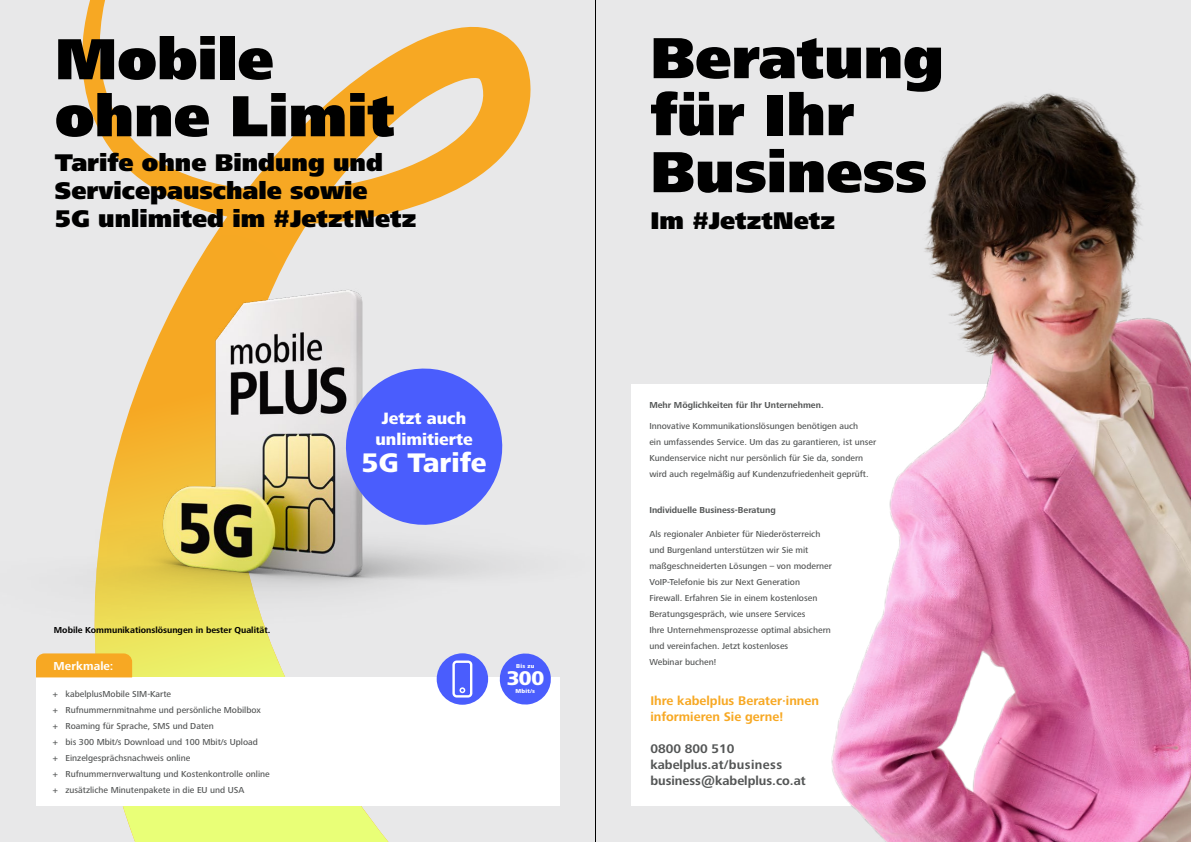
<style>
.page{position:relative;width:1191px;height:842px;background:#fff}
.page>*{position:absolute;margin:0;border:0;box-sizing:border-box;transform-origin:0 0}
.t1{font:900 60px/57px "Frutiger Next LTW1 G";color:#000}
.t2{font:800 27.9px "Frutiger Next LTW1 G";color:#fff}
.t3{font:900 25px/28px "Frutiger Next LTW1 G";color:#000}
.t4{font:800 20.6px "Frutiger Next LTW1 G";color:#fff}
.t5{font:800 17px/20.7px "Frutiger Next LTW1 G";color:#fff;text-align:center}
.t6{font:700 13px/16px "Frutiger Next LTW1 G";color:#545656}
.t7{font:700 13px/16px "Frutiger Next LTW1 G";color:#f7a823}
.t8{font:700 12px "Frutiger Next LTW1 G";letter-spacing:.005em;color:#fff}
.t9{font:500 9px/16px "Frutiger Next LTW1 G";color:#545656}
.t10{font:700 9px "Frutiger Next LTW1 G";color:#545656}
.t11{font:700 9px "Frutiger Next LTW1 G";color:#000}
.t12{font:800 5.9px "Frutiger Next LTW1 G";letter-spacing:.04em;color:#fff}
</style>
<div class="page">
<div style="left:0;top:0;width:604px;height:842px;background:#e8e8e9"></div>
<div style="left:587px;top:0;width:604px;height:842px;background:#e8e8e9"></div>
<svg style="left:82px;top:0;width:449px;height:185px"></svg>
<svg style="left:122px;top:806px;width:267px;height:36px;fill:#e9ff77"></svg>
<div style="left:36px;top:677px;width:523px;height:129px;background:#fff"></div>
<div style="left:631px;top:385px;width:524px;height:421px;background:#fff"></div>
<div style="left:437px;top:653px;width:51px;height:52px;background:#4a5dfd;border-radius:50%"></div>
<svg style="left:507px;top:697px;width:37px;height:8px"></svg>
<img style="left:36px;top:185px;width:698px;height:512px">
<img style="left:760px;top:93px;width:431px;height:749px">
<svg style="left:340px;top:362px;width:168px;height:169px"></svg>
<hr style="left:595px;top:0;width:1px;height:842px;background:#000">
<h1 class="t1" style="left:55px;top:33px;width:341px">Mobile ohne Limit</h1>
<h1 class="t1" style="left:650px;top:31px;width:295px">Beratung für Ihr<br>Business</h1>
<h3 class="t3" style="left:55px;top:150px;width:363px">Tarife ohne Bindung und<br>Servicepauschale sowie<br>5G unlimited im #JetztNetz</h3>
<h3 class="t3" style="left:650px;top:207px;width:186px">Im #JetztNetz</h3>
<p class="t11" style="left:54px;top:624px;width:218px">Mobile Kommunikationslösungen in bester Qualität.</p>
<h3 class="t8" style="left:54px;top:659px;width:61px">Merkmale:</h3>
<p class="t9" style="left:53px;top:686px;width:218px">+ kabelplusMobile SIM-Karte<br>+ Rufnummernmitnahme und persönliche Mobilbox<br>+ Roaming für Sprache, SMS und Daten<br>+ bis 300 Mbit/s Download und 100 Mbit/s Upload<br>+ Einzelgesprächsnachweis online<br>+ Rufnummernverwaltung und Kostenkontrolle online + zusätzliche Minutenpakete in die EU und USA</p>
<h3 class="t5" style="left:375px;top:408px;width:99px">Jetzt auch unlimitierte</h3>
<h2 class="t2" style="left:361px;top:447px;width:126px">5G Tarife</h2>
<p class="t12" style="left:516px;top:663px;width:20px">Bis zu</p>
<p class="t12" style="left:515px;top:688px;width:21px">Mbit/s</p>
<h3 class="t4" style="left:507px;top:666px;width:39px">300</h3>
<p class="t10" style="left:649px;top:400px;width:176px">Mehr Möglichkeiten für Ihr Unternehmen.</p>
<p class="t9" style="left:649px;top:418px;width:228px">Innovative Kommunikationslösungen benötigen auch<br>ein umfassendes Service. Um das zu garantieren, ist unser Kundenservice nicht nur persönlich für Sie da, sondern wird auch regelmäßig auf Kundenzufriedenheit geprüft.</p>
<p class="t10" style="left:649px;top:504px;width:128px">Individuelle Business-Beratung</p>
<p class="t9" style="left:649px;top:526px;width:184px">Als regionaler Anbieter für Niederösterreich und Burgenland unterstützen wir Sie mit maßgeschneiderten Lösungen – von moderner VoIP-Telefonie bis zur Next Generation Firewall. Erfahren Sie in einem kostenlosen Beratungsgespräch, wie unsere Services<br>Ihre Unternehmensprozesse optimal absichern und vereinfachen. Jetzt kostenloses<br>Webinar buchen!</p>
<h3 class="t7" style="left:650px;top:693px;width:170px">Ihre kabelplus Berater·innen informieren Sie gerne!</h3>
<h3 class="t6" style="left:650px;top:741px;width:157px">0800 800 510 kabelplus.at/business business@kabelplus.co.at</h3>
</div>
